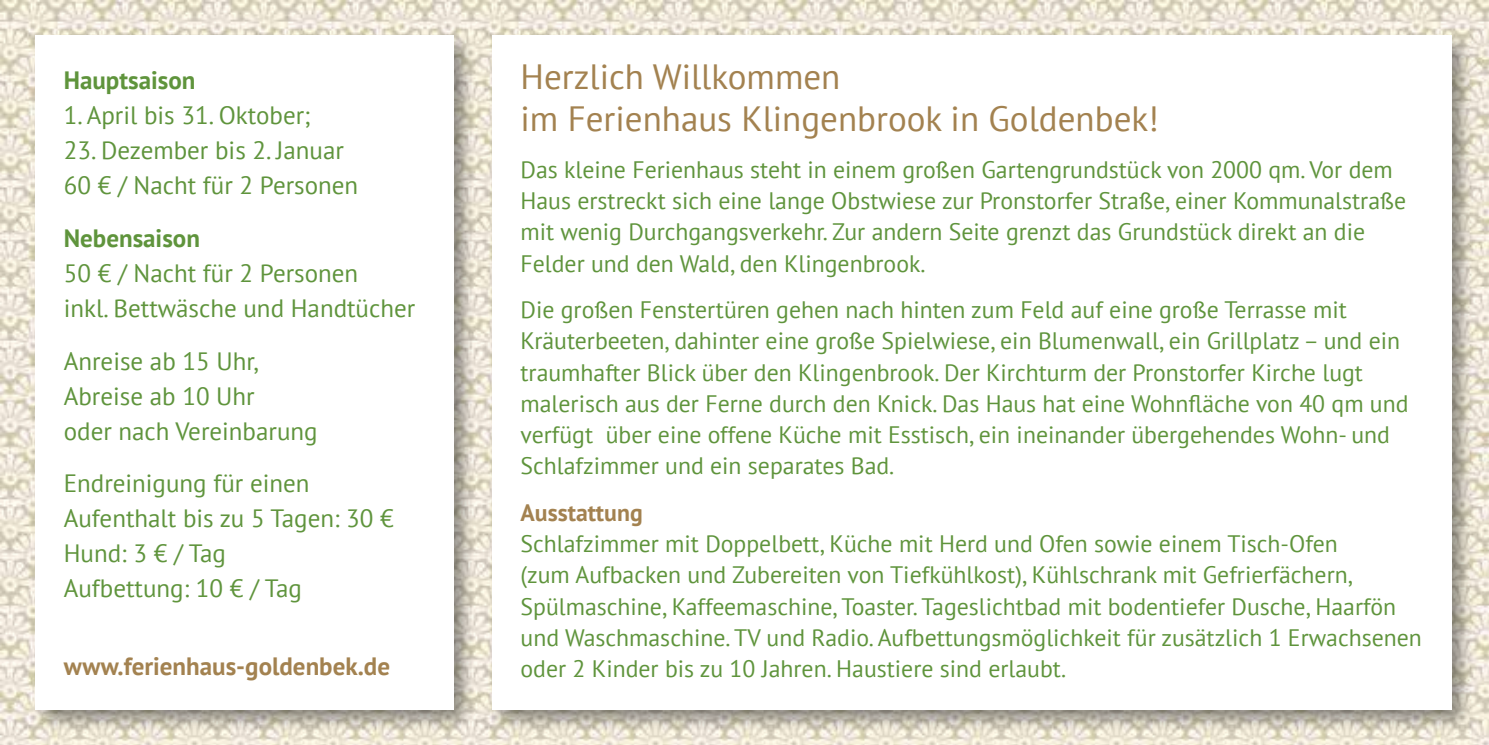
<style>
.page{position:relative;width:1489px;height:745px;background:#fff}
.page>*{position:absolute;margin:0;border:0;box-sizing:border-box;transform-origin:0 0}
.t1{font:35px/42.5px "PT Sans";color:#a38250}
.t2{font:25px/35px "PT Sans";color:#5f943c}
.t3{font:700 25px "PT Sans";color:#a38250}
.t4{font:700 25px "PT Sans";color:#5f943c}
.t5{font:23.75px/31.2px "PT Sans";color:#5f943c}
.t6{font:700 23.75px "PT Sans";color:#a38250}
</style>
<div class="page">
<img style="left:0;top:0;width:1488px;height:744px">
<div style="left:487px;top:31px;width:987px;height:701px;background:#000;opacity:.41"></div>
<div style="left:492px;top:35px;width:959px;height:674px;background:#fff"></div>
<div style="left:31px;top:31px;width:445px;height:701px;background:#000;opacity:.41"></div>
<div style="left:35px;top:35px;width:419px;height:674px;background:#fff"></div>
<p class="t4" style="left:64px;top:64px;width:133px">Hauptsaison</p>
<p class="t2" style="left:64px;top:97px;width:248px">1. April bis 31. Oktober;</p>
<p class="t2" style="left:64px;top:132px;width:296px">23. Dezember bis 2. Januar<br>60 € / Nacht für 2 Personen</p>
<p class="t4" style="left:64px;top:221px;width:138px">Nebensaison</p>
<p class="t2" style="left:64px;top:255px;width:353px">50 € / Nacht für 2 Personen<br>inkl. Bettwäsche und Handtücher</p>
<p class="t2" style="left:64px;top:342px;width:255px">Anreise ab 15 Uhr,<br>Abreise ab 10 Uhr<br>oder nach Vereinbarung</p>
<p class="t2" style="left:64px;top:465px;width:331px">Endreinigung für einen<br>Aufenthalt bis zu 5 Tagen: 30 €<br>Hund: 3 € / Tag<br>Aufbettung: 10 € / Tag</p>
<p class="t3" style="left:64px;top:649px;width:328px">www.ferienhaus-goldenbek.de</p>
<h1 class="t1" style="left:520px;top:54px;width:640px">Herzlich Willkommen<br>im Ferienhaus Klingenbrook in Goldenbek!</h1>
<p class="t5" style="left:520px;top:153px;width:887px">Das kleine Ferienhaus steht in einem großen Gartengrundstück von 2000 qm. Vor dem Haus erstreckt sich eine lange Obstwiese zur Pronstorfer Straße, einer Kommunalstraße mit wenig Durchgangsverkehr. Zur andern Seite grenzt das Grundstück direkt an die Felder und den Wald, den Klingenbrook.</p>
<p class="t5" style="left:520px;top:293px;width:889px">Die großen Fenstertüren gehen nach hinten zum Feld auf eine große Terrasse mit Kräuterbeeten, dahinter eine große Spielwiese, ein Blumenwall, ein Grillplatz – und ein traumhafter Blick über den Klingenbrook. Der Kirchturm der Pronstorfer Kirche lugt malerisch aus der Ferne durch den Knick. Das Haus hat eine Wohnfläche von 40 qm und verfügt über eine offene Küche mit Esstisch, ein ineinander übergehendes Wohn- und Schlafzimmer und ein separates Bad.</p>
<p class="t6" style="left:520px;top:496px;width:124px">Ausstattung</p>
<p class="t5" style="left:520px;top:527px;width:902px">Schlafzimmer mit Doppelbett, Küche mit Herd und Ofen sowie einem Tisch-Ofen<br>(zum Aufbacken und Zubereiten von Tiefkühlkost), Kühlschrank mit Gefrierfächern, Spülmaschine, Kaffeemaschine, Toaster. Tageslichtbad mit bodentiefer Dusche, Haarfön und Waschmaschine. TV und Radio. Aufbettungsmöglichkeit für zusätzlich 1 Erwachsenen oder 2 Kinder bis zu 10 Jahren. Haustiere sind erlaubt.</p>
</div>
